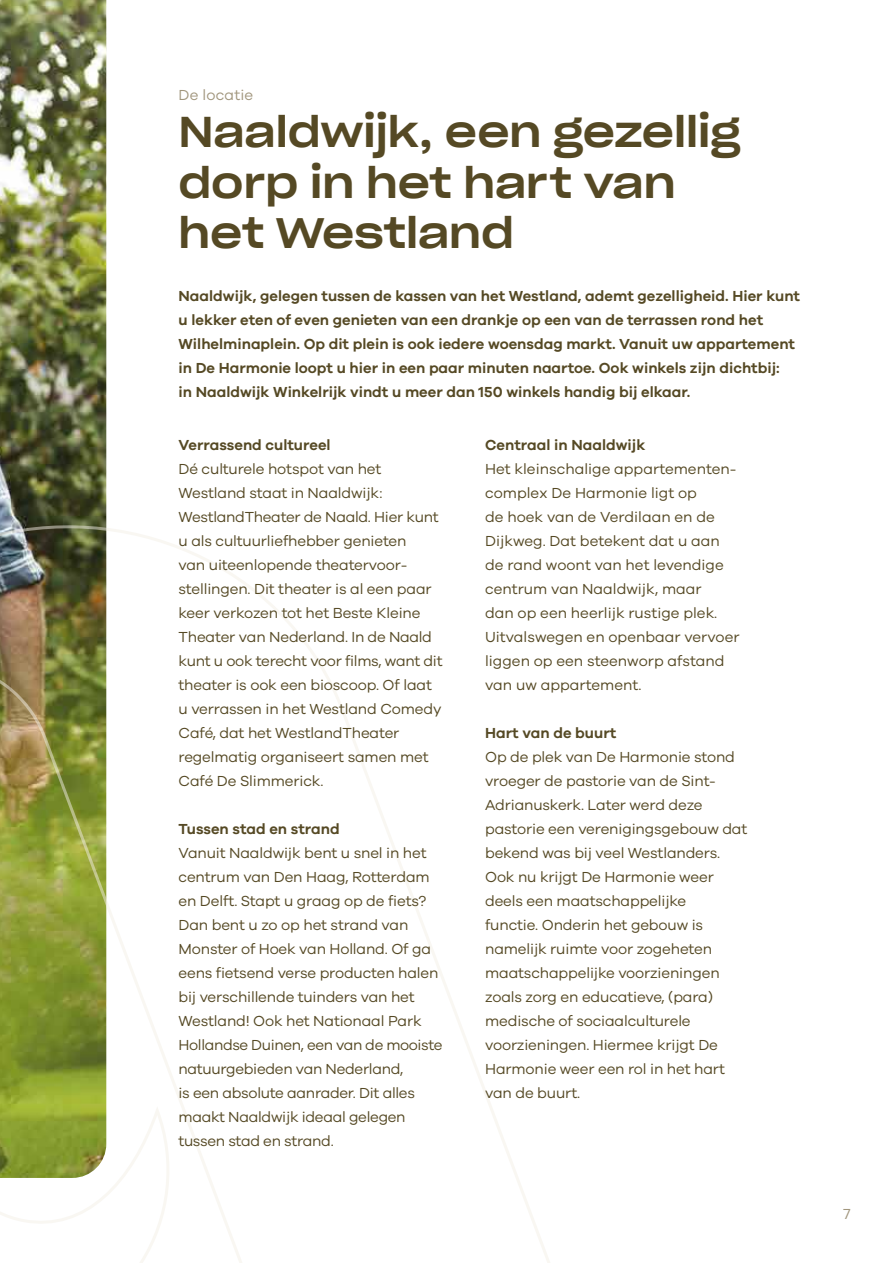
<style>
.page{position:relative;width:893px;height:1263px;background:#fff}
.page>*{position:absolute;margin:0;border:0;box-sizing:border-box;transform-origin:0 0}
.t1{font:42px/50.4px "Sharp Grotesk Medium 23";color:#554924}
.t2{font:15px/24px "Galano Grotesque";letter-spacing:-.01em;color:#554924}
.t3{font:600 15px/24px "Galano Grotesque";color:#554924}
.t4{font:15px "Galano Grotesque";letter-spacing:.01em;color:#a1967d}
</style>
<div class="page">
<img style="left:0;top:0;width:106px;height:358px">
<svg style="left:176px;top:545px;width:374px;height:718px"></svg>
<img style="left:0;top:358px;width:176px;height:905px">
<p class="t4" style="left:179px;top:86px;width:76px">De locatie</p>
<h1 class="t1" style="left:179px;top:103px;width:563px">Naaldwijk, een gezellig dorp in het hart van het Westland</h1>
<p class="t3" style="left:179px;top:283px;width:623px">Naaldwijk, gelegen tussen de kassen van het Westland, ademt gezelligheid. Hier kunt u lekker eten of even genieten van een drankje op een van de terrassen rond het Wilhelminaplein. Op dit plein is ook iedere woensdag markt. Vanuit uw appartement in De Harmonie loopt u hier in een paar minuten naartoe. Ook winkels zijn dichtbij:<br>in Naaldwijk Winkelrijk vindt u meer dan 150 winkels handig bij elkaar.</p>
<p class="t3" style="left:179px;top:432px;width:154px">Verrassend cultureel</p>
<p class="t2" style="left:179px;top:456px;width:266px">Dé culturele hotspot van het<br>Westland staat in Naaldwijk:<br>WestlandTheater de Naald. Hier kunt u als cultuurliefhebber genieten<br>van uiteenlopende theatervoor&shy;stellingen. Dit theater is al een paar keer verkozen tot het Beste Kleine<br>Theater van Nederland. In de Naald kunt u ook terecht voor films, want dit theater is ook een bioscoop. Of laat u verrassen in het Westland Comedy<br>Café, dat het WestlandTheater regelmatig organiseert samen met<br>Café De Slimmerick.</p>
<p class="t3" style="left:179px;top:816px;width:163px">Tussen stad en strand</p>
<p class="t2" style="left:179px;top:840px;width:266px">Vanuit Naaldwijk bent u snel in het centrum van Den Haag, Rotterdam en Delft. Stapt u graag op de fiets?<br>Dan bent u zo op het strand van<br>Monster of Hoek van Holland. Of ga eens fietsend verse producten halen bij verschillende tuinders van het<br>Westland! Ook het Nationaal Park<br>Hollandse Duinen, een van de mooiste natuurgebieden van Nederland,<br>is een absolute aanrader. Dit alles maakt Naaldwijk ideaal gelegen tussen stad en strand.</p>
<p class="t3" style="left:485px;top:432px;width:162px">Centraal in Naaldwijk</p>
<p class="t2" style="left:485px;top:456px;width:256px">Het kleinschalige appartementen&shy;complex De Harmonie ligt op<br>de hoek van de Verdilaan en de<br>Dijkweg. Dat betekent dat u aan de rand woont van het levendige centrum van Naaldwijk, maar<br>dan op een heerlijk rustige plek.<br>Uitvalswegen en openbaar vervoer liggen op een steenworp afstand van uw appartement.</p>
<p class="t3" style="left:485px;top:720px;width:133px">Hart van de buurt</p>
<p class="t2" style="left:485px;top:744px;width:264px">Op de plek van De Harmonie stond vroeger de pastorie van de Sint-<br>Adrianuskerk. Later werd deze pastorie een verenigingsgebouw dat bekend was bij veel Westlanders.<br>Ook nu krijgt De Harmonie weer deels een maatschappelijke<br>functie. Onderin het gebouw is namelijk ruimte voor zogeheten maatschappelijke voorzieningen zoals zorg en educatieve, (para) medische of sociaalculturele voorzieningen. Hiermee krijgt De<br>Harmonie weer een rol in het hart van de buurt.</p>
<p class="t4" style="left:843px;top:1205px;width:9px">7</p>
</div>
